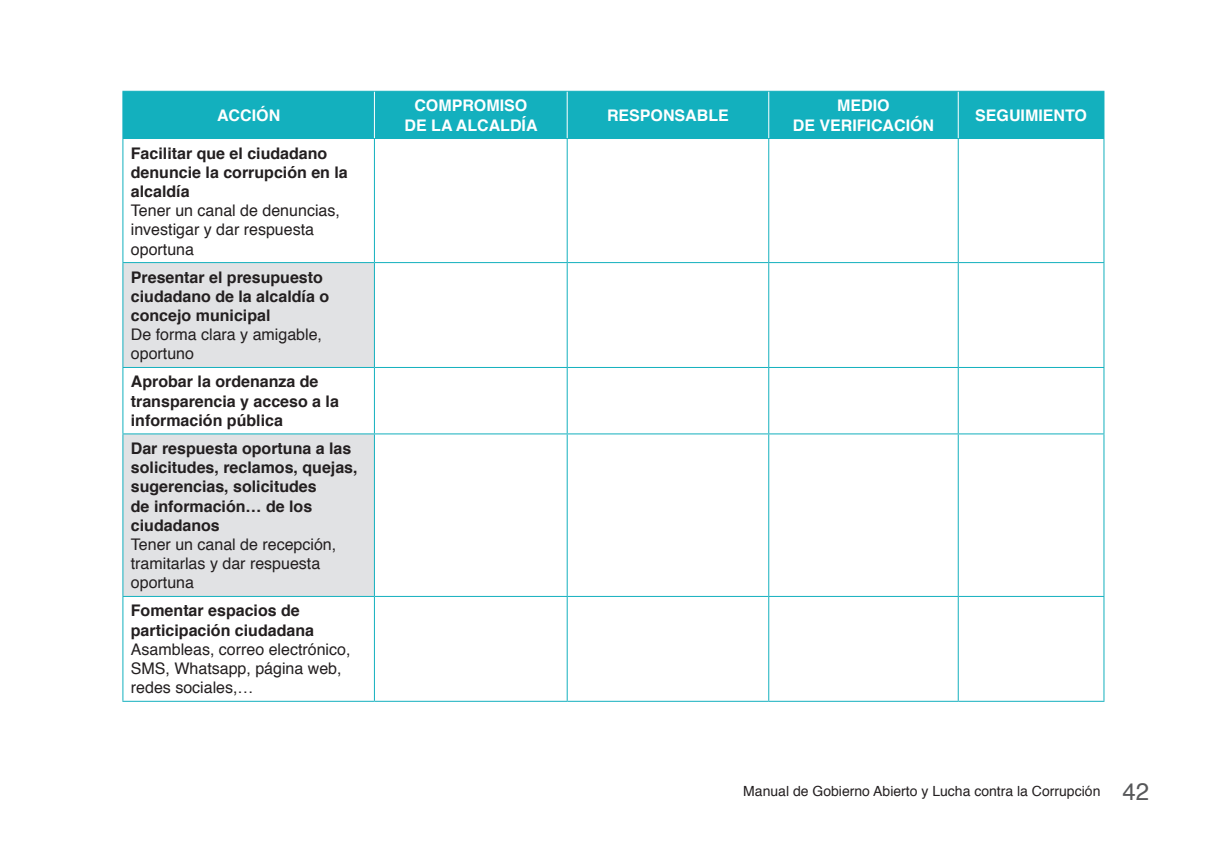
<style>
.page{position:relative;width:1219px;height:851px;background:#fff}
.page>*{position:absolute;margin:0;border:0;box-sizing:border-box;transform-origin:0 0}
.t1{font:700 16px/19.2px "Helvetica";color:#231f20}
.t2{font:16px/19.2px "Helvetica";color:#231f20}
.t3{font:700 16px/19.2px "Helvetica";color:#fff;text-align:center}
.t4{font:14px "Helvetica";color:#231f20}
.s1{font-size:24px;color:#57585a}
</style>
<div class="page">
<div style="left:123px;top:92px;width:980px;height:46px;background:#13b0be"></div>
<svg style="left:123px;top:263px;width:251px;height:333px;fill:#e1e2e4"></svg>
<hr style="left:122px;top:91px;width:252px;height:1px;background:#13b0be">
<hr style="left:122px;top:92px;width:1px;height:46px;background:#13b0be">
<hr style="left:374px;top:91px;width:193px;height:1px;background:#13b0be">
<hr style="left:567px;top:91px;width:202px;height:1px;background:#13b0be">
<hr style="left:769px;top:91px;width:189px;height:1px;background:#13b0be">
<hr style="left:958px;top:91px;width:146px;height:1px;background:#13b0be">
<hr style="left:1103px;top:92px;width:1px;height:46px;background:#13b0be">
<hr style="left:122px;top:138px;width:252px;height:1px;background:#13b0be">
<hr style="left:122px;top:139px;width:1px;height:123px;background:#13b0be">
<hr style="left:374px;top:138px;width:193px;height:1px;background:#13b0be">
<hr style="left:374px;top:139px;width:1px;height:123px;background:#13b0be">
<hr style="left:567px;top:138px;width:202px;height:1px;background:#13b0be">
<hr style="left:567px;top:139px;width:1px;height:123px;background:#13b0be">
<hr style="left:769px;top:138px;width:189px;height:1px;background:#13b0be">
<hr style="left:768px;top:139px;width:1px;height:123px;background:#13b0be">
<hr style="left:958px;top:138px;width:146px;height:1px;background:#13b0be">
<hr style="left:958px;top:139px;width:1px;height:123px;background:#13b0be">
<hr style="left:1103px;top:139px;width:1px;height:123px;background:#13b0be">
<hr style="left:122px;top:262px;width:252px;height:1px;background:#13b0be">
<hr style="left:122px;top:263px;width:1px;height:104px;background:#13b0be">
<hr style="left:374px;top:262px;width:193px;height:1px;background:#13b0be">
<hr style="left:374px;top:263px;width:1px;height:104px;background:#13b0be">
<hr style="left:567px;top:262px;width:202px;height:1px;background:#13b0be">
<hr style="left:567px;top:263px;width:1px;height:104px;background:#13b0be">
<hr style="left:769px;top:262px;width:189px;height:1px;background:#13b0be">
<hr style="left:768px;top:263px;width:1px;height:104px;background:#13b0be">
<hr style="left:958px;top:262px;width:146px;height:1px;background:#13b0be">
<hr style="left:958px;top:263px;width:1px;height:104px;background:#13b0be">
<hr style="left:1103px;top:263px;width:1px;height:104px;background:#13b0be">
<hr style="left:122px;top:367px;width:252px;height:1px;background:#13b0be">
<hr style="left:122px;top:368px;width:1px;height:65px;background:#13b0be">
<hr style="left:374px;top:367px;width:193px;height:1px;background:#13b0be">
<hr style="left:374px;top:368px;width:1px;height:65px;background:#13b0be">
<hr style="left:567px;top:367px;width:202px;height:1px;background:#13b0be">
<hr style="left:567px;top:368px;width:1px;height:65px;background:#13b0be">
<hr style="left:769px;top:367px;width:189px;height:1px;background:#13b0be">
<hr style="left:768px;top:368px;width:1px;height:65px;background:#13b0be">
<hr style="left:958px;top:367px;width:146px;height:1px;background:#13b0be">
<hr style="left:958px;top:368px;width:1px;height:65px;background:#13b0be">
<hr style="left:1103px;top:368px;width:1px;height:65px;background:#13b0be">
<hr style="left:122px;top:433px;width:252px;height:1px;background:#13b0be">
<hr style="left:122px;top:434px;width:1px;height:162px;background:#13b0be">
<hr style="left:374px;top:433px;width:193px;height:1px;background:#13b0be">
<hr style="left:374px;top:434px;width:1px;height:162px;background:#13b0be">
<hr style="left:567px;top:433px;width:202px;height:1px;background:#13b0be">
<hr style="left:567px;top:434px;width:1px;height:162px;background:#13b0be">
<hr style="left:769px;top:433px;width:189px;height:1px;background:#13b0be">
<hr style="left:768px;top:434px;width:1px;height:162px;background:#13b0be">
<hr style="left:958px;top:433px;width:146px;height:1px;background:#13b0be">
<hr style="left:958px;top:434px;width:1px;height:162px;background:#13b0be">
<hr style="left:1103px;top:434px;width:1px;height:162px;background:#13b0be">
<hr style="left:122px;top:596px;width:252px;height:1px;background:#13b0be">
<hr style="left:122px;top:597px;width:1px;height:103px;background:#13b0be">
<hr style="left:374px;top:596px;width:193px;height:1px;background:#13b0be">
<hr style="left:374px;top:597px;width:1px;height:103px;background:#13b0be">
<hr style="left:567px;top:596px;width:202px;height:1px;background:#13b0be">
<hr style="left:567px;top:597px;width:1px;height:103px;background:#13b0be">
<hr style="left:769px;top:596px;width:189px;height:1px;background:#13b0be">
<hr style="left:768px;top:597px;width:1px;height:103px;background:#13b0be">
<hr style="left:958px;top:596px;width:146px;height:1px;background:#13b0be">
<hr style="left:958px;top:597px;width:1px;height:103px;background:#13b0be">
<hr style="left:1103px;top:597px;width:1px;height:103px;background:#13b0be">
<hr style="left:122px;top:700px;width:252px;height:1px;background:#13b0be">
<hr style="left:374px;top:700px;width:193px;height:1px;background:#13b0be">
<hr style="left:567px;top:700px;width:202px;height:1px;background:#13b0be">
<hr style="left:769px;top:700px;width:189px;height:1px;background:#13b0be">
<hr style="left:958px;top:700px;width:146px;height:1px;background:#13b0be">
<hr style="left:374px;top:92px;width:1px;height:46px;background:#fff">
<hr style="left:567px;top:92px;width:1px;height:46px;background:#fff">
<hr style="left:768px;top:92px;width:1px;height:46px;background:#fff">
<hr style="left:958px;top:92px;width:1px;height:46px;background:#fff">
<p class="t3" style="left:217px;top:106px;width:65px">ACCIÓN</p>
<p class="t3" style="left:405px;top:96px;width:135px">COMPROMISO<br>DE LA ALCALDÍA</p>
<p class="t3" style="left:607px;top:106px;width:123px">RESPONSABLE</p>
<p class="t3" style="left:793px;top:96px;width:143px">MEDIO<br>DE VERIFICACIÓN</p>
<p class="t3" style="left:975px;top:106px;width:113px">SEGUIMIENTO</p>
<p class="t1" style="left:131px;top:143px;width:218px">Facilitar que el ciudadano denuncie la corrupción en la alcaldía</p>
<p class="t2" style="left:131px;top:201px;width:211px">Tener un canal de denuncias, investigar y dar respuesta oportuna</p>
<p class="t1" style="left:131px;top:267px;width:200px">Presentar el presupuesto ciudadano de la alcaldía o concejo municipal</p>
<p class="t2" style="left:131px;top:325px;width:193px">De forma clara y amigable, oportuno</p>
<p class="t1" style="left:131px;top:372px;width:210px">Aprobar la ordenanza de transparencia y acceso a la información pública</p>
<p class="t1" style="left:131px;top:439px;width:228px">Dar respuesta oportuna a las solicitudes, reclamos, quejas, sugerencias, solicitudes<br>de información… de los ciudadanos</p>
<p class="t2" style="left:131px;top:535px;width:207px">Tener un canal de recepción, tramitarlas y dar respuesta oportuna</p>
<p class="t1" style="left:131px;top:601px;width:185px">Fomentar espacios de participación ciudadana</p>
<p class="t2" style="left:131px;top:640px;width:221px">Asambleas, correo electrónico,<br>SMS, Whatsapp, página web, redes sociales,…</p>
<p class="t4" style="left:743px;top:780px;width:407px">Manual de Gobierno Abierto y Lucha contra la Corrupción <span class="s1">42</span></p>
</div>
